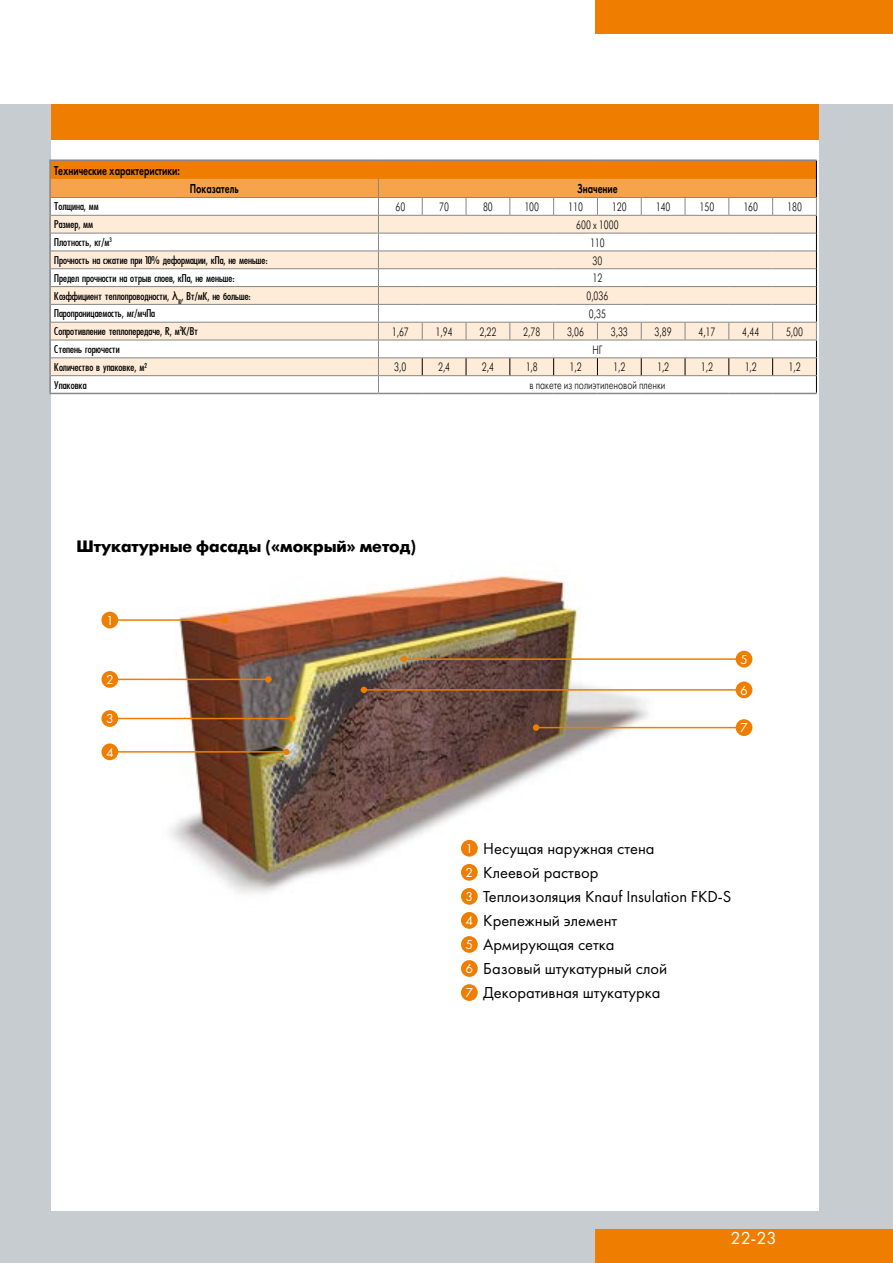
<style>
.page{position:relative;width:893px;height:1263px;background:#fff}
.page>*{position:absolute;margin:0;border:0;box-sizing:border-box;transform-origin:0 0}
.t1{font:18px "Futura Book C";color:#fff}
.t2{font:16.5px/24px "Futura Book C";color:#000}
.t3{font:700 16.5px "Futura Futuris C";color:#000}
.t4{font:13.5px "Futura Demi C";color:#000;scale:.7 1}
.t5{font:13.5px "Futura Book C";color:#fff}
.t6{font:12px "Futura Condensed Plain";color:#000}
.t7{font:12px "Futura Futuris Light C";color:#000;scale:.75 1}
.s1{font-family:"Arial"}
.s2{font-size:13.5px;color:#fff}
</style>
<div class="page">
<div style="left:0;top:104px;width:893px;height:1159px;background:#c6ccd0"></div>
<div style="left:51px;top:139px;width:767px;height:1071px;background:#fff"></div>
<div style="left:51px;top:104px;width:767px;height:35px;background:#ef7d00"></div>
<div style="left:595px;top:0;width:298px;height:34px;background:#ef7d00"></div>
<div style="left:595px;top:1229px;width:298px;height:34px;background:#ef7d00"></div>
<hr style="left:49px;top:159px;width:329px;height:2px;background:#878787">
<hr style="left:378px;top:159px;width:44px;height:2px;background:#878787">
<hr style="left:422px;top:159px;width:44px;height:2px;background:#878787">
<hr style="left:466px;top:159px;width:44px;height:2px;background:#878787">
<hr style="left:510px;top:159px;width:44px;height:2px;background:#878787">
<hr style="left:554px;top:159px;width:43px;height:2px;background:#878787">
<hr style="left:597px;top:159px;width:44px;height:2px;background:#878787">
<hr style="left:641px;top:159px;width:44px;height:2px;background:#878787">
<hr style="left:685px;top:159px;width:44px;height:2px;background:#878787">
<hr style="left:729px;top:159px;width:44px;height:2px;background:#878787">
<hr style="left:773px;top:159px;width:44px;height:2px;background:#878787">
<hr style="left:49px;top:393px;width:329px;height:1px;background:#878787">
<hr style="left:378px;top:393px;width:44px;height:1px;background:#878787">
<hr style="left:422px;top:393px;width:44px;height:1px;background:#878787">
<hr style="left:466px;top:393px;width:44px;height:1px;background:#878787">
<hr style="left:510px;top:393px;width:44px;height:1px;background:#878787">
<hr style="left:554px;top:393px;width:43px;height:1px;background:#878787">
<hr style="left:597px;top:393px;width:44px;height:1px;background:#878787">
<hr style="left:641px;top:393px;width:44px;height:1px;background:#878787">
<hr style="left:685px;top:393px;width:44px;height:1px;background:#878787">
<hr style="left:729px;top:393px;width:44px;height:1px;background:#878787">
<hr style="left:773px;top:393px;width:44px;height:1px;background:#878787">
<svg style="left:49px;top:161px;width:768px;height:232px"></svg>
<img style="left:104px;top:575px;width:593px;height:339px">
<div style="left:461px;top:840px;width:17px;height:17px;background:#ef7d00;border-radius:50%"></div>
<div style="left:461px;top:864px;width:17px;height:17px;background:#ef7d00;border-radius:50%"></div>
<div style="left:461px;top:888px;width:17px;height:17px;background:#ef7d00;border-radius:50%"></div>
<div style="left:461px;top:912px;width:17px;height:17px;background:#ef7d00;border-radius:50%"></div>
<div style="left:461px;top:936px;width:17px;height:17px;background:#ef7d00;border-radius:50%"></div>
<div style="left:461px;top:960px;width:17px;height:17px;background:#ef7d00;border-radius:50%"></div>
<div style="left:461px;top:984px;width:17px;height:17px;background:#ef7d00;border-radius:50%"></div>
<div style="left:101px;top:612px;width:17px;height:16px;background:#ef7d00;border-radius:50%"></div>
<hr style="left:114px;top:619px;width:114px;height:2px;background:#ef7d00">
<svg style="left:222px;top:617px;width:6px;height:6px"></svg>
<hr style="left:114px;top:679px;width:157px;height:1px;background:#ef7d00">
<div style="left:101px;top:671px;width:17px;height:17px;background:#ef7d00;border-radius:50%"></div>
<svg style="left:265px;top:676px;width:6px;height:6px"></svg>
<div style="left:101px;top:710px;width:17px;height:17px;background:#ef7d00;border-radius:50%"></div>
<hr style="left:114px;top:718px;width:178px;height:1px;background:#ef7d00">
<div style="left:289px;top:715px;width:6px;height:7px;background:#ef7d00;border-radius:50%"></div>
<div style="left:101px;top:743px;width:17px;height:17px;background:#ef7d00;border-radius:50%"></div>
<hr style="left:114px;top:751px;width:175px;height:2px;background:#ef7d00">
<svg style="left:283px;top:749px;width:6px;height:6px"></svg>
<hr style="left:361px;top:689px;width:383px;height:2px;background:#ef7d00">
<div style="left:736px;top:681px;width:16px;height:17px;background:#ef7d00;border-radius:50%"></div>
<svg style="left:361px;top:687px;width:6px;height:6px"></svg>
<div style="left:736px;top:651px;width:16px;height:16px;background:#ef7d00;border-radius:50%"></div>
<hr style="left:401px;top:658px;width:343px;height:2px;background:#ef7d00">
<svg style="left:401px;top:656px;width:6px;height:6px"></svg>
<hr style="left:533px;top:727px;width:206px;height:1px;background:#ef7d00">
<div style="left:736px;top:719px;width:16px;height:17px;background:#ef7d00;border-radius:50%"></div>
<div style="left:533px;top:724px;width:6px;height:7px;background:#ef7d00;border-radius:50%"></div>
<p class="t4" style="left:54px;top:162px;width:181px">Технические характеристики:</p>
<p class="t4" style="left:190px;top:181px;width:71px">Показатель</p>
<p class="t4" style="left:577px;top:181px;width:60px">Значение</p>
<p class="t6" style="left:54px;top:200px;width:46px">Толщина, мм</p>
<p class="t7" style="left:395px;top:201px;width:15px">60</p>
<p class="t7" style="left:439px;top:201px;width:15px">70</p>
<p class="t7" style="left:483px;top:201px;width:15px">80</p>
<p class="t7" style="left:524px;top:201px;width:21px">100</p>
<p class="t7" style="left:568px;top:201px;width:21px">110</p>
<p class="t7" style="left:612px;top:201px;width:21px">120</p>
<p class="t7" style="left:656px;top:201px;width:21px">140</p>
<p class="t7" style="left:699px;top:201px;width:21px">150</p>
<p class="t7" style="left:743px;top:201px;width:21px">160</p>
<p class="t7" style="left:787px;top:201px;width:21px">180</p>
<p class="t6" style="left:54px;top:217px;width:40px">Размер, мм</p>
<p class="t7" style="left:576px;top:219px;width:58px">600 x 1000</p>
<p class="t6" style="left:54px;top:235px;width:59px">Плотность, кг/м<sup>3</sup></p>
<p class="t7" style="left:590px;top:236px;width:21px">110</p>
<p class="t6" style="left:54px;top:253px;width:215px">Прочность на сжатие при 10% деформации, кПа, не меньше:</p>
<p class="t7" style="left:592px;top:254px;width:15px">30</p>
<p class="t6" style="left:54px;top:271px;width:182px">Предел прочности на отрыв слоев, кПа, не меньше:</p>
<p class="t7" style="left:592px;top:272px;width:15px">12</p>
<p class="t6" style="left:54px;top:289px;width:198px">Коэффициент теплопроводности, <span class="s1">λ</span><sub>10</sub>, Вт/мК, не больше:</p>
<p class="t7" style="left:586px;top:290px;width:31px">0,036</p>
<p class="t6" style="left:54px;top:307px;width:102px">Паропроницаемость, мг/мчПа</p>
<p class="t7" style="left:589px;top:308px;width:24px">0,35</p>
<p class="t6" style="left:54px;top:324px;width:145px">Сопротивление теплопередаче, R, м<sup>2</sup>К/Вт</p>
<p class="t7" style="left:392px;top:326px;width:24px">1,67</p>
<p class="t7" style="left:436px;top:326px;width:24px">1,94</p>
<p class="t7" style="left:479px;top:326px;width:24px">2,22</p>
<p class="t7" style="left:523px;top:326px;width:24px">2,78</p>
<p class="t7" style="left:567px;top:326px;width:24px">3,06</p>
<p class="t7" style="left:611px;top:326px;width:24px">3,33</p>
<p class="t7" style="left:655px;top:326px;width:24px">3,89</p>
<p class="t7" style="left:698px;top:326px;width:24px">4,17</p>
<p class="t7" style="left:742px;top:326px;width:24px">4,44</p>
<p class="t7" style="left:786px;top:326px;width:24px">5,00</p>
<p class="t6" style="left:54px;top:342px;width:67px">Степень горючести</p>
<p class="t7" style="left:592px;top:343px;width:15px">НГ</p>
<p class="t6" style="left:54px;top:360px;width:94px">Количество в упаковке, м<sup>2</sup></p>
<p class="t7" style="left:394px;top:361px;width:18px">3,0</p>
<p class="t7" style="left:438px;top:361px;width:18px">2,4</p>
<p class="t7" style="left:482px;top:361px;width:18px">2,4</p>
<p class="t7" style="left:526px;top:361px;width:18px">1,8</p>
<p class="t7" style="left:569px;top:361px;width:18px">1,2</p>
<p class="t7" style="left:613px;top:361px;width:18px">1,2</p>
<p class="t7" style="left:657px;top:361px;width:18px">1,2</p>
<p class="t7" style="left:701px;top:361px;width:18px">1,2</p>
<p class="t7" style="left:745px;top:361px;width:18px">1,2</p>
<p class="t7" style="left:788px;top:361px;width:18px">1,2</p>
<p class="t6" style="left:54px;top:378px;width:34px">Упаковка</p>
<p class="t7" style="left:529px;top:379px;width:183px">в пакете из полиэтиленовой пленки</p>
<h2 class="t3" style="left:77px;top:537px;width:341px">Штукатурные фасады («мокрый» метод)</h2>
<p class="t5" style="left:106px;top:613px;width:9px">1</p>
<p class="t5" style="left:106px;top:672px;width:9px">2</p>
<p class="t5" style="left:106px;top:711px;width:9px">3</p>
<p class="t5" style="left:106px;top:745px;width:9px">4</p>
<p class="t5" style="left:740px;top:652px;width:9px">5</p>
<p class="t5" style="left:740px;top:683px;width:9px">6</p>
<p class="t5" style="left:740px;top:720px;width:9px">7</p>
<h2 class="t2" style="left:465px;top:836px;width:267px"><span class="s2">1</span> Несущая наружная стена<br><span class="s2">2</span> Клеевой раствор<br><span class="s2">3</span> Теплоизоляция Knauf Insulation FKD-S<br><span class="s2">4</span> Крепежный элемент<br><span class="s2">5</span> Армирующая сетка<br><span class="s2">6</span> Базовый штукатурный слой<br><span class="s2">7</span> Декоративная штукатурка</h2>
<h1 class="t1" style="left:730px;top:1228px;width:48px">22-23</h1>
</div>
